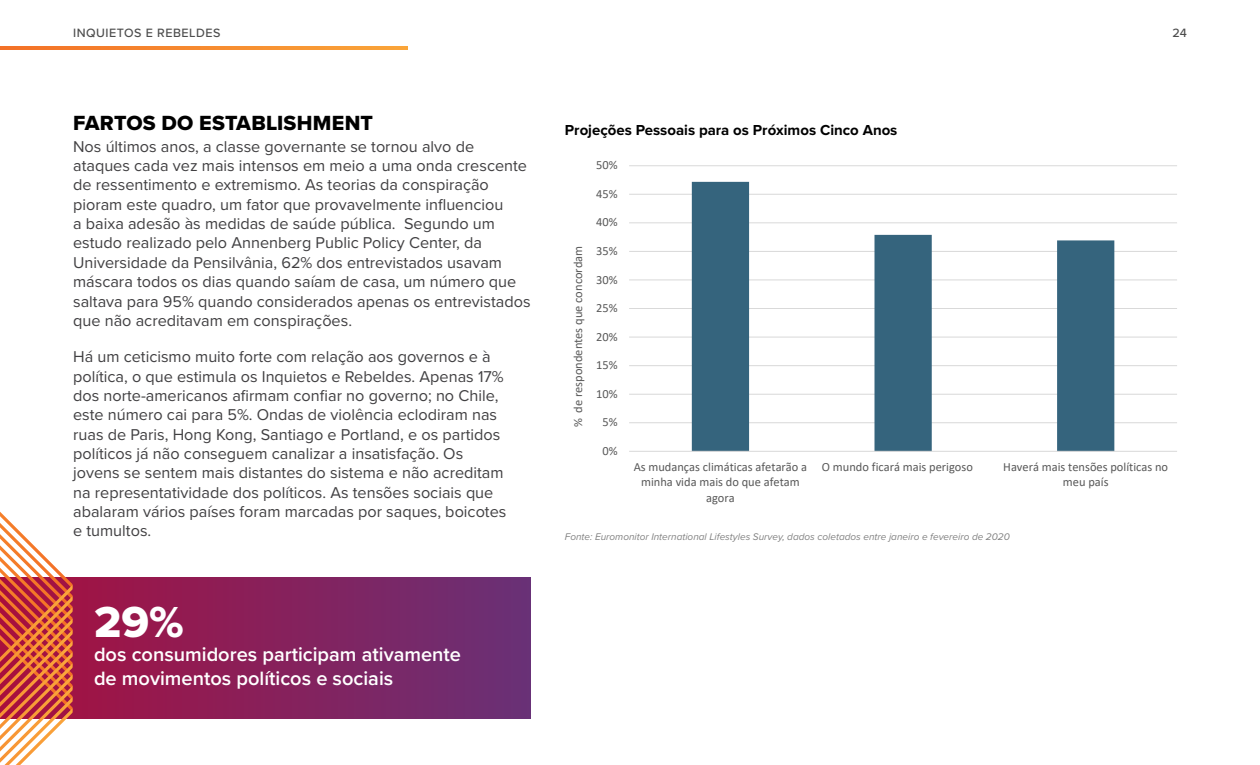
<style>
.page{position:relative;width:1260px;height:765px;background:#fff}
.page>*{position:absolute;margin:0;border:0;box-sizing:border-box;transform-origin:0 0}
.t1{font:45px "Proxima Nova Extrabld";color:#fff}
.t2{font:21.25px "Proxima Nova Extrabld";letter-spacing:.01em;color:#000}
.t3{font:600 20px/23.8px "Proxima Nova";color:#fff}
.t4{font:16.25px/19.4px "Proxima Nova";color:#414042}
.t5{font:700 15px "Proxima Nova";color:#000}
.t6{font:12.5px/15.2px "Calibri";color:#595959;text-align:center}
.t7{font:500 12.5px "Proxima Nova";letter-spacing:.04em;color:#4d4d4d}
.t8{font:12.38px "Calibri";color:#595959}
.t9{font:italic 10px "Proxima Nova";color:#828282}
</style>
<div class="page">
<svg style="left:0;top:47px;width:407px;height:2px"></svg>
<svg style="left:73px;top:578px;width:458px;height:141px;background:#84225d"></svg>
<svg style="left:0;top:512px;width:73px;height:253px"></svg>
<hr style="left:629px;top:422px;width:548px;height:1px;background:#d9d9d9">
<hr style="left:629px;top:394px;width:548px;height:1px;background:#d9d9d9">
<hr style="left:629px;top:365px;width:548px;height:1px;background:#d9d9d9">
<hr style="left:629px;top:337px;width:548px;height:1px;background:#d9d9d9">
<hr style="left:629px;top:308px;width:548px;height:1px;background:#d9d9d9">
<hr style="left:629px;top:280px;width:548px;height:1px;background:#d9d9d9">
<hr style="left:629px;top:251px;width:548px;height:1px;background:#d9d9d9">
<hr style="left:629px;top:222px;width:548px;height:1px;background:#d9d9d9">
<hr style="left:629px;top:194px;width:548px;height:1px;background:#d9d9d9">
<hr style="left:629px;top:165px;width:548px;height:1px;background:#d9d9d9">
<svg style="left:692px;top:182px;width:422px;height:269px"></svg>
<hr style="left:629px;top:451px;width:548px;height:1px;background:#d9d9d9">
<p class="t7" style="left:73px;top:25px;width:149px">INQUIETOS E REBELDES</p>
<p class="t7" style="left:1172px;top:25px;width:16px">24</p>
<h2 class="t2" style="left:73px;top:110px;width:301px">FARTOS DO ESTABLISHMENT</h2>
<p class="t4" style="left:73px;top:136px;width:459px">Nos últimos anos, a classe governante se tornou alvo de ataques cada vez mais intensos em meio a uma onda crescente de ressentimento e extremismo. As teorias da conspiração pioram este quadro, um fator que provavelmente influenciou<br>a baixa adesão às medidas de saúde pública. Segundo um estudo realizado pelo Annenberg Public Policy Center, da Universidade da Pensilvânia, 62% dos entrevistados usavam máscara todos os dias quando saíam de casa, um número que saltava para 95% quando considerados apenas os entrevistados que não acreditavam em conspirações.</p>
<p class="t4" style="left:73px;top:346px;width:435px">Há um ceticismo muito forte com relação aos governos e à política, o que estimula os Inquietos e Rebeldes. Apenas 17% dos norte-americanos afirmam confiar no governo; no Chile, este número cai para 5%. Ondas de violência eclodiram nas ruas de Paris, Hong Kong, Santiago e Portland, e os partidos políticos já não conseguem canalizar a insatisfação. Os jovens se sentem mais distantes do sistema e não acreditam na representatividade dos políticos. As tensões sociais que abalaram vários países foram marcadas por saques, boicotes e tumultos.</p>
<h1 class="t1" style="left:94px;top:595px;width:91px">29%</h1>
<p class="t3" style="left:94px;top:642px;width:369px">dos consumidores participam ativamente de movimentos políticos e sociais</p>
<p class="t5" style="left:565px;top:121px;width:334px">Projeções Pessoais para os Próximos Cinco Anos</p>
<p class="t6" style="left:596px;top:157px;width:23px">50%</p>
<p class="t6" style="left:596px;top:186px;width:23px">45%</p>
<p class="t8" style="left:570px;top:427px;width:183px;rotate:-90deg">% de respondentes que concordam</p>
<p class="t6" style="left:596px;top:214px;width:23px">40%</p>
<p class="t6" style="left:596px;top:243px;width:23px">35%</p>
<p class="t6" style="left:596px;top:271px;width:23px">30%</p>
<p class="t6" style="left:596px;top:300px;width:23px">25%</p>
<p class="t6" style="left:596px;top:329px;width:23px">20%</p>
<p class="t6" style="left:596px;top:357px;width:23px">15%</p>
<p class="t6" style="left:596px;top:386px;width:23px">10%</p>
<p class="t6" style="left:602px;top:414px;width:17px">5%</p>
<p class="t6" style="left:602px;top:443px;width:17px">0%</p>
<p class="t6" style="left:634px;top:459px;width:175px">As mudanças climáticas afetarão a minha vida mais do que afetam agora</p>
<p class="t6" style="left:822px;top:459px;width:152px">O mundo ficará mais perigoso</p>
<p class="t6" style="left:1003px;top:459px;width:166px">Haverá mais tensões políticas no meu país</p>
<p class="t9" style="left:565px;top:531px;width:447px">Fonte: Euromonitor International Lifestyles Survey, dados coletados entre janeiro e fevereiro de 2020</p>
</div>
